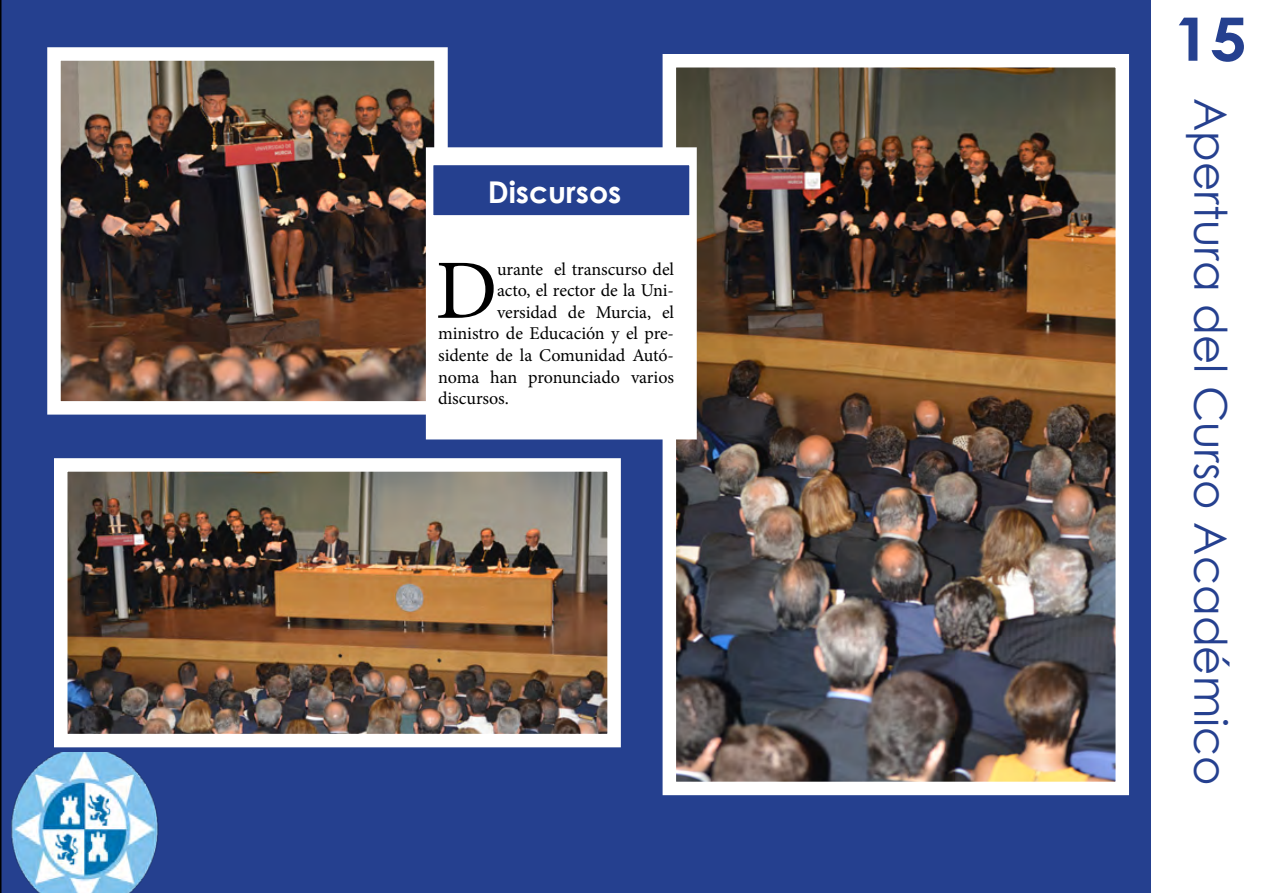
<style>
.page{position:relative;width:1263px;height:893px;background:#fff}
.page>*{position:absolute;margin:0;border:0;box-sizing:border-box;transform-origin:0 0}
.t1{font:84.45px "Minion Pro";color:#000}
.t2{font:700 60px "Century Gothic";color:#25408f;scale:1.1 1}
.t3{font:45px "Century Gothic";color:#25408f}
.t4{font:700 30px "Century Gothic";color:#fff}
.t5{font:18px "Minion Pro";letter-spacing:-.005em;color:#000}
</style>
<div class="page">
<div style="left:0;top:0;width:1151px;height:893px;background:#25408f"></div>
<img style="left:0;top:753px;width:172px;height:140px">
<img style="left:62px;top:62px;width:371px;height:338px">
<div style="left:47px;top:47px;width:401px;height:368px;border:14px solid #fff"></div>
<img style="left:678px;top:69px;width:436px;height:711px">
<div style="left:663px;top:54px;width:466px;height:741px;border:14px solid #fff"></div>
<img style="left:69px;top:473px;width:537px;height:259px">
<div style="left:54px;top:458px;width:567px;height:289px;border:14px solid #fff"></div>
<div style="left:426px;top:147px;width:271px;height:292px;background:#fff;border:4px solid #fff"></div>
<div style="left:427px;top:159px;width:268px;height:62px;background:#25408f;border:6px solid #fff"></div>
<h3 class="t4" style="left:488px;top:170px;width:135px">Discursos</h3>
<h1 class="t1" style="left:435px;top:234px;width:64px">D</h1>
<p class="t5" style="left:497px;top:257px;width:178px">urante el transcurso del</p>
<p class="t5" style="left:497px;top:278px;width:178px">acto, el rector de la Uni-</p>
<p class="t5" style="left:497px;top:300px;width:178px">versidad de Murcia, el</p>
<p class="t5" style="left:438px;top:322px;width:237px">ministro de Educación y el pre-</p>
<p class="t5" style="left:438px;top:343px;width:237px">sidente de la Comunidad Autó-</p>
<p class="t5" style="left:438px;top:365px;width:237px">noma han pronunciado varios</p>
<p class="t5" style="left:438px;top:386px;width:72px">discursos.</p>
<h2 class="t2" style="left:1173px;top:-7px;width:69px">15</h2>
<h3 class="t3" style="left:1242px;top:98px;width:689px;rotate:90deg">Apertura del Curso Académico</h3>
</div>
